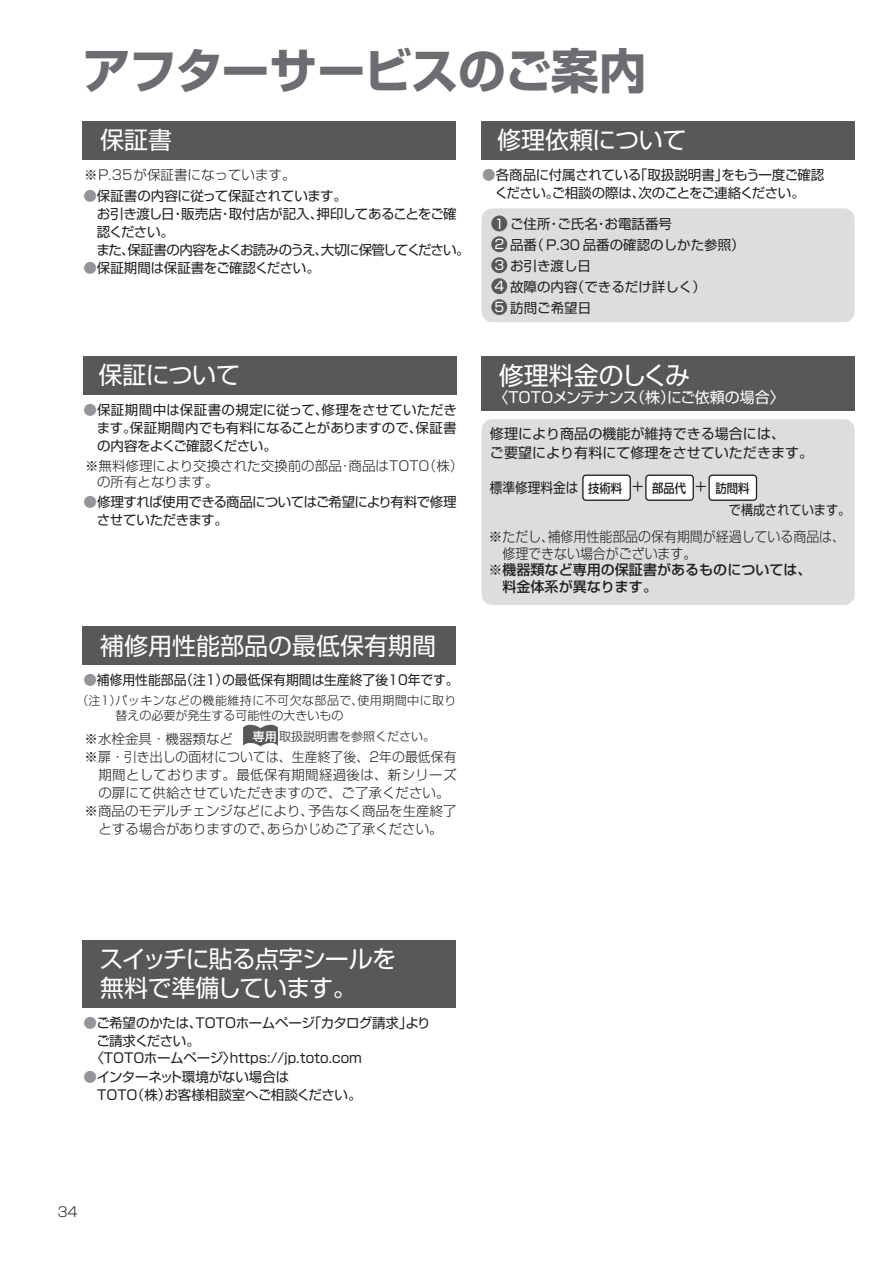
<style>
.page{position:relative;width:893px;height:1263px;background:#fff}
.page>*{position:absolute;margin:0;border:0;box-sizing:border-box;transform-origin:0 0}
.t1{font:700 48px "Shin Go Pro";letter-spacing:-.03em;color:#6c6d70}
.t2{font:25.05px "Shin Go Pro";color:#fff}
.t3{font:24px "Shin Go Pro";letter-spacing:-.005em;color:#fff}
.t4{font:24px/28.8px "Shin Go Pro";letter-spacing:-.04em;color:#fff}
.t5{font:15px "Shin Go Pro";letter-spacing:-.035em;color:#fff}
.t6{font:14.1px/18.8px "Shin Go Pro";color:#231f20}
.t7{font:300 14.1px/16.5px "Shin Go Pro";color:#231f20}
.t8{font:500 14.1px/16.5px "Shin Go Pro";color:#231f20}
.t9{font:14.1px "Shin Go Pro";color:#231f20;scale:.9 1}
.t10{font:13.5px/18px "Shin Go Pro";letter-spacing:-.01em;color:#231f20}
.t11{font:300 13.5px/16.5px "Shin Go Pro";color:#231f20}
.t12{font:13.5px/18px "Shin Go Pro";letter-spacing:-.03em;color:#231f20}
.t13{font:13.5px/18px "Shin Go Pro";letter-spacing:-.035em;color:#231f20}
.t14{font:13.5px "Shin Go Pro";letter-spacing:-.07em;color:#231f20}
.t15{font:13.5px "Shin Go Pro";letter-spacing:-.01em;color:#231f20;scale:.95 1}
.t16{font:300 13.5px "Shin Go Pro";letter-spacing:.02em;color:#231f20}
.t17{font:13.5px "Shin Go Pro";letter-spacing:-.01em;color:#231f20;scale:.9 1}
.t18{font:13.5px "Shin Go Pro";letter-spacing:-.05em;color:#231f20}
.t19{font:500 12.6px "Shin Go Pro";color:#231f20;scale:.91 1}
.t20{font:300 12px/14.4px "Shin Go Pro";letter-spacing:.035em;color:#231f20}
.t21{font:12px "Shin Go Pro";color:#57585a}
.s1{color:#ed028c}
.s2{color:#939598}
.s3{font-weight:500;color:#fff}
.s4{font-size:12.9px;color:#fff}
.s5{font-weight:400;font-size:14.1px}
</style>
<div class="page">
<div style="left:83px;top:121px;width:373px;height:38px;background:#57585a"></div>
<div style="left:83px;top:356px;width:373px;height:38px;background:#57585a"></div>
<div style="left:83px;top:627px;width:373px;height:38px;background:#57585a"></div>
<div style="left:83px;top:940px;width:373px;height:67px;background:#57585a"></div>
<div style="left:481px;top:356px;width:374px;height:55px;background:#57585a"></div>
<div style="left:482px;top:121px;width:373px;height:38px;background:#57585a"></div>
<div style="left:482px;top:208px;width:373px;height:114px;background:#dcdddf;border-radius:11px"></div>
<div style="left:491px;top:215px;width:16px;height:16px;background:#57585a;border-radius:50%"></div>
<div style="left:491px;top:236px;width:16px;height:16px;background:#57585a;border-radius:50%"></div>
<div style="left:491px;top:278px;width:16px;height:16px;background:#57585a;border-radius:50%"></div>
<div style="left:491px;top:299px;width:16px;height:16px;background:#57585a;border-radius:50%"></div>
<div style="left:491px;top:257px;width:16px;height:16px;background:#57585a;border-radius:50%"></div>
<svg style="left:243px;top:724px;width:35px;height:22px"></svg>
<div style="left:482px;top:419px;width:373px;height:186px;background:#dcdddf;border-radius:11px"></div>
<div style="left:583px;top:475px;width:47px;height:25px;background:#fff;border-radius:3px"></div>
<div style="left:582px;top:475px;width:49px;height:26px;border:1px solid #231f20;border-radius:3px"></div>
<div style="left:646px;top:475px;width:47px;height:25px;background:#fff;border-radius:3px"></div>
<div style="left:645px;top:475px;width:49px;height:26px;border:1px solid #231f20;border-radius:3px"></div>
<div style="left:709px;top:475px;width:47px;height:25px;background:#fff;border-radius:3px"></div>
<div style="left:708px;top:475px;width:49px;height:26px;border:1px solid #231f20;border-radius:3px"></div>
<h1 class="t1" style="left:83px;top:33px;width:565px">アフターサービスのご案内</h1>
<h3 class="t3" style="left:100px;top:120px;width:73px">保証書</h3>
<p class="t11" style="left:84px;top:165px;width:213px">※<span class="s1">　　</span> が保証書になっています。</p>
<p class="t10" style="left:83px;top:185px;width:265px"><span class="s2">●</span>保証書の内容に従って保証されています。</p>
<p class="t10" style="left:83px;top:203px;width:375px">　お引き渡し日・販売店・取付店が記入、押印してあることをご確</p>
<p class="t10" style="left:97px;top:221px;width:79px">認ください。</p>
<p class="t14" style="left:96px;top:239px;width:375px">また、保証書の内容をよくお読みのうえ、大切に保管してください。</p>
<p class="t10" style="left:83px;top:257px;width:238px"><span class="s2">●</span>保証期間は保証書をご確認ください。</p>
<p class="t11" style="left:98px;top:165px;width:36px">P.35</p>
<h3 class="t3" style="left:98px;top:355px;width:143px">保証について</h3>
<p class="t10" style="left:97px;top:399px;width:362px;text-align:justify;text-indent:-13px"><span class="s2">●</span>保証期間中は保証書の規定に従って、修理をさせていただきます。保証期間内でも有料になることがありますので、保証書の内容をよくご確認ください。</p>
<p class="t11" style="left:97px;top:456px;width:368px;text-indent:-12px">※無料修理により交換された交換前の部品・商品はTOTO（株）の所有となります。</p>
<p class="t13" style="left:97px;top:491px;width:361px;text-indent:-13px"><span class="s2">●</span>修理すれば使用できる商品についてはご希望により有料で修理させていただきます。</p>
<h3 class="t3" style="left:100px;top:626px;width:337px">補修用性能部品の最低保有期間</h3>
<p class="t15" style="left:83px;top:669px;width:396px"><span class="s2">●</span>補修用性能部品（注1）の最低保有期間は生産終了後10年です。</p>
<p class="t20" style="left:115px;top:692px;width:343px;text-indent:-39px">（注1）パッキンなどの機能維持に不可欠な部品で、使用期間中に取り替えの必要が発生する可能性の大きいもの</p>
<p class="t21" style="left:241px;top:727px;width:196px"><span class="s3">　専用</span>取扱説明書を参照ください。</p>
<p class="t11" style="left:85px;top:729px;width:150px">※水栓金具・機器類など</p>
<p class="t11" style="left:85px;top:747px;width:374px">※扉・引き出しの面材については、生産終了後、2年の最低保有</p>
<p class="t16" style="left:98px;top:763px;width:360px">期間としております。最低保有期間経過後は、新シリーズ</p>
<p class="t11" style="left:98px;top:783px;width:353px">の扉にて供給させていただきますので、ご了承ください。</p>
<p class="t11" style="left:85px;top:801px;width:374px">※商品のモデルチェンジなどにより、予告なく商品を生産終了</p>
<p class="t11" style="left:98px;top:819px;width:346px">とする場合がありますので、あらかじめご了承ください。</p>
<h3 class="t3" style="left:497px;top:120px;width:191px">修理依頼について</h3>
<p class="t12" style="left:482px;top:164px;width:344px"><span class="s2">●</span>各商品に付属されている「取扱説明書」をもう一度ご確認　ください。ご相談の際は、次のことをご連絡ください。</p>
<p class="t10" style="left:494px;top:212px;width:252px;line-height:20.9px"><span class="s4">1</span> ご住所・ご氏名・お電話番号<br><span class="s4">2</span> 品番（<span class="s1">　　</span> 品番の確認のしかた参照）</p>
<p class="t10" style="left:494px;top:274px;width:213px;line-height:21px"><span class="s4">4</span> 故障の内容（できるだけ詳しく）<br><span class="s4">5</span> 訪問ご希望日</p>
<p class="t10" style="left:546px;top:234px;width:36px">P.30</p>
<p class="t10" style="left:494px;top:255px;width:98px"><span class="s4">3</span> お引き渡し日</p>
<h2 class="t2" style="left:499px;top:355px;width:193px">修理料金のしくみ</h2>
<p class="t5" style="left:493px;top:385px;width:293px">〈TOTOメンテナンス（株）にご依頼の場合〉</p>
<p class="t6" style="left:490px;top:423px;width:325px">修理により商品の機能が維持できる場合には、<br>ご要望により有料にて修理をさせていただきます。</p>
<p class="t9" style="left:490px;top:476px;width:100px">標準修理料金は</p>
<p class="t19" style="left:588px;top:477px;width:179px">技術料 <span class="s5">＋</span>部品代 <span class="s5">＋</span> 訪問料</p>
<p class="t17" style="left:729px;top:499px;width:136px">で構成されています。</p>
<p class="t7" style="left:502px;top:527px;width:344px;text-indent:-14px">※ただし、補修用性能部品の保有期間が経過している商品は、修理できない場合がございます。</p>
<p class="t8" style="left:488px;top:560px;width:325px">※機器類など専用の保証書があるものについては、　料金体系が異なります。</p>
<h3 class="t4" style="left:99px;top:942px;width:298px">スイッチに貼る点字シールを無料で準備しています。</h3>
<p class="t12" style="left:84px;top:1012px;width:349px"><span class="s2">●</span>ご希望のかたは、TOTOホームページ「カタログ請求」より</p>
<p class="t18" style="left:96px;top:1029px;width:105px">ご請求ください。</p>
<p class="t10" style="left:90px;top:1048px;width:273px">〈TOTOホームページ〉https://jp.toto.com</p>
<p class="t10" style="left:97px;top:1066px;width:266px;text-indent:-14px"><span class="s2">●</span>インターネット環境がない場合は<br>TOTO（株）お客様相談室へご相談ください。</p>
<p class="t11" style="left:57px;top:1202px;width:22px">34</p>
</div>
